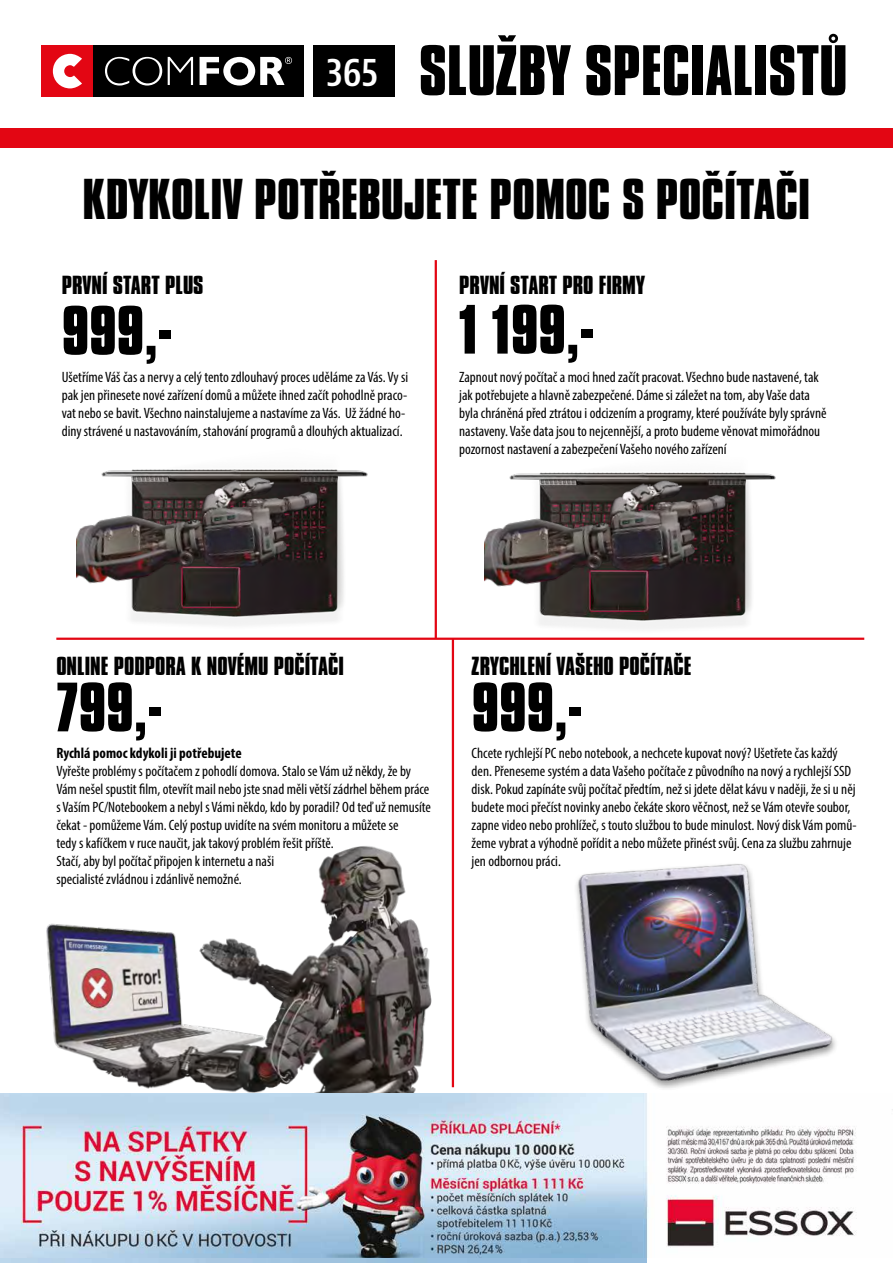
<style>
.page{position:relative;width:893px;height:1263px;background:#fff}
.page>*{position:absolute;margin:0;border:0;box-sizing:border-box;transform-origin:0 0}
.t1{font:61.35px "Compacta AT Bold";color:#000}
.t2{font:700 60px "Compacta BT";color:#000}
.t3{font:49.5px "Compacta AT Bold";color:#000}
.t4{font:600 condensed 39.3px "Bernina Sans";color:#fff}
.t5{font:700 22.5px "Compacta BT";color:#000}
.t6{font:condensed 15px/18px "Myriad Pro";color:#000}
.t7{font:700 condensed 15px "Myriad Pro";color:#000}
</style>
<div class="page">
<hr style="left:56px;top:638px;width:808px;height:2px;background:#e30613">
<hr style="left:435px;top:260px;width:2px;height:378px;background:#e30613">
<hr style="left:452px;top:638px;width:2px;height:449px;background:#e30613">
<img style="left:131px;top:470px;width:237px;height:155px">
<img style="left:76px;top:469px;width:264px;height:141px">
<img style="left:539px;top:473px;width:237px;height:156px">
<img style="left:484px;top:472px;width:264px;height:141px">
<div style="left:0;top:129px;width:893px;height:19px;background:#e30613"></div>
<img style="left:0;top:1257px;width:647px;height:6px">
<img style="left:576px;top:864px;width:260px;height:225px">
<img style="left:46px;top:846px;width:386px;height:247px">
<div style="left:313px;top:45px;width:81px;height:52px;background:#000"></div>
<div style="left:41px;top:45px;width:52px;height:52px;background:#e30613"></div>
<div style="left:93px;top:45px;width:211px;height:52px;background:#000"></div>
<svg style="left:53px;top:54px;width:29px;height:34px"></svg>
<svg style="left:105px;top:57px;width:57px;height:29px"></svg>
<svg style="left:168px;top:57px;width:25px;height:28px"></svg>
<svg style="left:200px;top:57px;width:92px;height:29px"></svg>
<img style="left:0;top:1093px;width:893px;height:164px">
<h3 class="t4" style="left:326px;top:48px;width:54px">365</h3>
<h1 class="t1" style="left:419px;top:34px;width:430px">SLUŽBY SPECIALISTŮ</h1>
<h3 class="t3" style="left:83px;top:169px;width:729px">KDYKOLIV POTŘEBUJETE POMOC S POČÍTAČI</h3>
<h3 class="t5" style="left:62px;top:271px;width:143px">PRVNÍ START PLUS</h3>
<h2 class="t2" style="left:62px;top:294px;width:112px">999,-</h2>
<p class="t6" style="left:62px;top:368px;width:348px">Ušetříme Váš čas a nervy a celý tento zdlouhavý proces uděláme za Vás. Vy si pak jen přinesete nové zařízení domů a můžete ihned začít pohodlně praco&shy;vat nebo se bavit. Všechno nainstalujeme a nastavíme za Vás. Už žádné ho&shy;diny strávené u nastavováním, stahování programů a dlouhých aktualizací.</p>
<h3 class="t5" style="left:459px;top:271px;width:187px">PRVNÍ START PRO FIRMY</h3>
<h2 class="t2" style="left:459px;top:293px;width:136px">1 199,-</h2>
<p class="t6" style="left:459px;top:368px;width:369px">Zapnout nový počítač a moci hned začít pracovat. Všechno bude nastavené, tak jak potřebujete a hlavně zabezpečené. Dáme si záležet na tom, aby Vaše data byla chráněná před ztrátou i odcizením a programy, které používáte byly správně nastaveny. Vaše data jsou to nejcennější, a proto budeme věnovat mimořádnou pozornost nastavení a zabezpečení Vašeho nového zařízení</p>
<h3 class="t5" style="left:56px;top:652px;width:289px">ONLINE PODPORA K NOVÉMU POČÍTAČI</h3>
<h3 class="t5" style="left:472px;top:652px;width:221px">ZRYCHLENÍ VAŠEHO POČÍTAČE</h3>
<h2 class="t2" style="left:56px;top:671px;width:107px">799,-</h2>
<h2 class="t2" style="left:472px;top:671px;width:112px">999,-</h2>
<p class="t7" style="left:56px;top:743px;width:187px">Rychlá pomoc kdykoli ji potřebujete</p>
<p class="t6" style="left:56px;top:761px;width:376px">Vyřešte problémy s počítačem z pohodlí domova. Stalo se Vám už někdy, že by Vám nešel spustit film, otevřít mail nebo jste snad měli větší zádrhel během práce s Vaším PC/Notebookem a nebyl s Vámi někdo, kdo by poradil? Od teď už nemusíte čekat - pomůžeme Vám. Celý postup uvidíte na svém monitoru a můžete se<br>tedy s kafíčkem v ruce naučit, jak takový problém řešit příště.<br>Stačí, aby byl počítač připojen k internetu a naši<br>specialisté zvládnou i zdánlivě nemožné.</p>
<p class="t6" style="left:472px;top:743px;width:386px">Chcete rychlejší PC nebo notebook, a nechcete kupovat nový? Ušetřete čas každý den. Přeneseme systém a data Vašeho počítače z původního na nový a rychlejší SSD disk. Pokud zapínáte svůj počítač předtím, než si jdete dělat kávu v naději, že si u něj budete moci přečíst novinky anebo čekáte skoro věčnost, než se Vám otevře soubor, zapne video nebo prohlížeč, s touto službou to bude minulost. Nový disk Vám pomů&shy;žeme vybrat a výhodně pořídit a nebo můžete přinést svůj. Cena za službu zahrnuje jen odbornou práci.</p>
</div>
